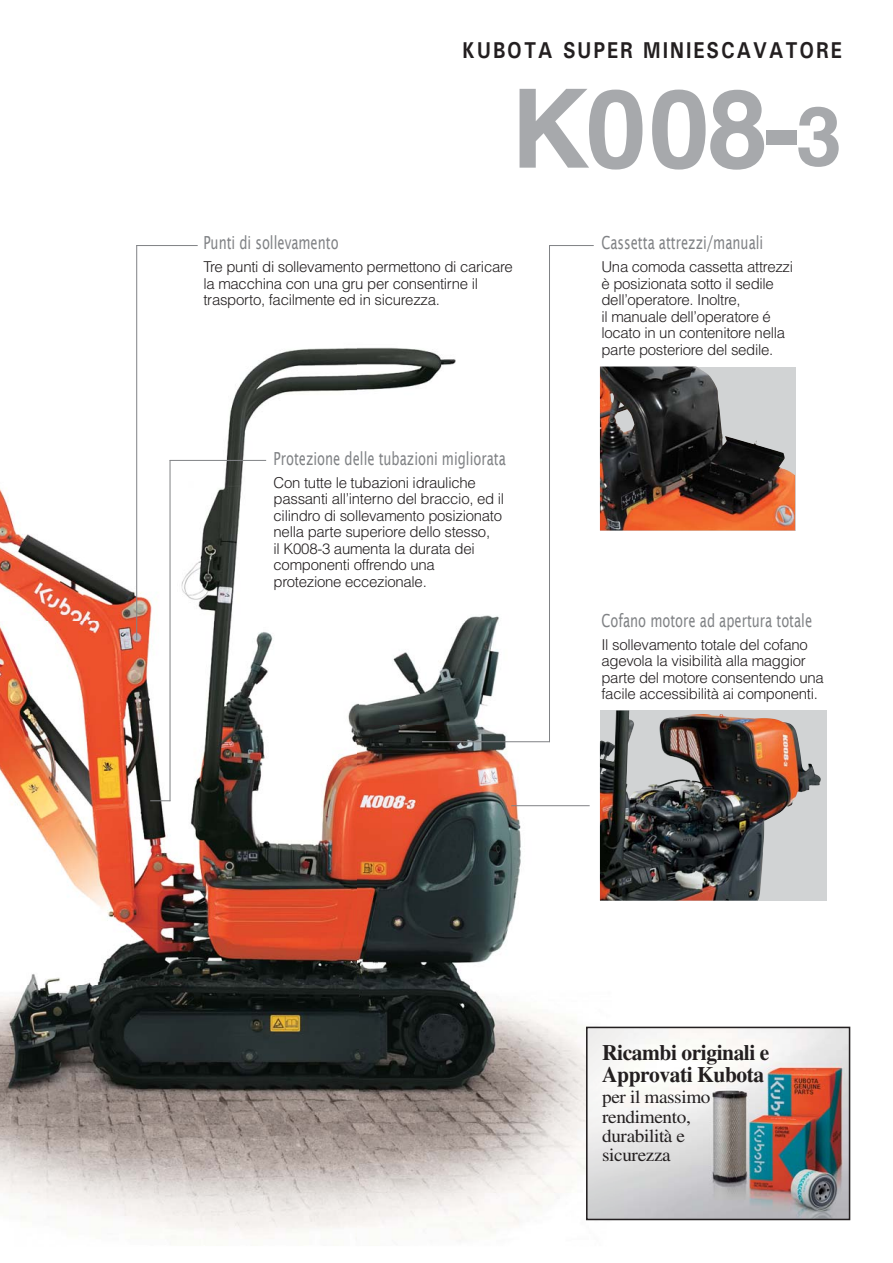
<style>
.page{position:relative;width:893px;height:1263px;background:#fff}
.page>*{position:absolute;margin:0;border:0;box-sizing:border-box;transform-origin:0 0}
.t1{font:700 109.5px "Helvetica";color:#a7a9ac}
.t2{font:700 22.95px "Univers";letter-spacing:.1em;color:#231f20;scale:.85 1}
.t3{font:700 22.05px/22.5px "Times";letter-spacing:-.02em;color:#231f20}
.t4{font:18.3px/19.2px "Times";letter-spacing:-.02em;color:#231f20;scale:1.05 1}
.t5{font:18px "Lucida Sans";color:#808285;scale:.72 1}
.t6{font:300 15px/16.5px "Helvetica";letter-spacing:-.02em;color:#231f20}
.s1{font-size:82.5px}
</style>
<div class="page">
<img style="left:0;top:257px;width:623px;height:983px">
<div style="left:600px;top:710px;width:226px;height:191px;background:#d1d3d4"></div>
<img style="left:600px;top:710px;width:221px;height:191px">
<img style="left:600px;top:367px;width:195px;height:164px">
<hr style="left:511px;top:805px;width:79px;height:1px;background:#808285">
<div style="left:600px;top:612px;width:229px;height:98px;background:#fff"></div>
<div style="left:600px;top:234px;width:199px;height:130px;background:#fff"></div>
<div style="left:202px;top:234px;width:316px;height:93px;background:#fff"></div>
<hr style="left:170px;top:460px;width:96px;height:1px;background:#808285">
<hr style="left:170px;top:460px;width:1px;height:341px;background:#808285">
<svg style="left:150px;top:800px;width:20px;height:1px"></svg>
<hr style="left:549px;top:245px;width:45px;height:1px;background:#808285">
<hr style="left:549px;top:245px;width:1px;height:497px;background:#808285">
<hr style="left:136px;top:245px;width:62px;height:1px;background:#808285">
<hr style="left:136px;top:245px;width:1px;height:395px;background:#808285">
<hr style="left:422px;top:741px;width:128px;height:1px;background:#808285">
<img style="left:589px;top:1030px;width:258px;height:187px">
<div style="left:586px;top:1027px;width:264px;height:193px;border:2px solid #231f20"></div>
<h2 class="t2" style="left:462px;top:36px;width:448px">KUBOTA SUPER MINIESCAVATORE</h2>
<h1 class="t1" style="left:511px;top:83px;width:332px">K008-<span class="s1">3</span></h1>
<p class="t5" style="left:203px;top:232px;width:189px">Punti di sollevamento</p>
<p class="t6" style="left:203px;top:260px;width:311px">Tre punti di sollevamento permettono di caricare la macchina con una gru per consentirne il trasporto, facilmente ed in sicurezza.</p>
<p class="t5" style="left:274px;top:448px;width:324px">Protezione delle tubazioni migliorata</p>
<p class="t6" style="left:274px;top:476px;width:232px">Con tutte le tubazioni idrauliche passanti all’interno del braccio, ed il cilindro di sollevamento posizionato nella parte superiore dello stesso,<br>il K008-3 aumenta la durata dei componenti offrendo una protezione eccezionale.</p>
<p class="t5" style="left:601px;top:232px;width:226px">Cassetta attrezzi/manuali</p>
<p class="t6" style="left:601px;top:260px;width:193px">Una comoda cassetta attrezzi è posizionata sotto il sedile dell’operatore. Inoltre,<br>il manuale dell’operatore é locato in un contenitore nella parte posteriore del sedile.</p>
<p class="t5" style="left:601px;top:609px;width:294px">Cofano motore ad apertura totale</p>
<p class="t6" style="left:601px;top:638px;width:224px">Il sollevamento totale del cofano agevola la visibilità alla maggior parte del motore consentendo una facile accessibilità ai componenti.</p>
<h3 class="t3" style="left:602px;top:1043px;width:169px">Ricambi originali e<br>Approvati Kubota</h3>
<p class="t4" style="left:602px;top:1089px;width:105px">per il massimo rendimento, durabilità e sicurezza</p>
</div>
